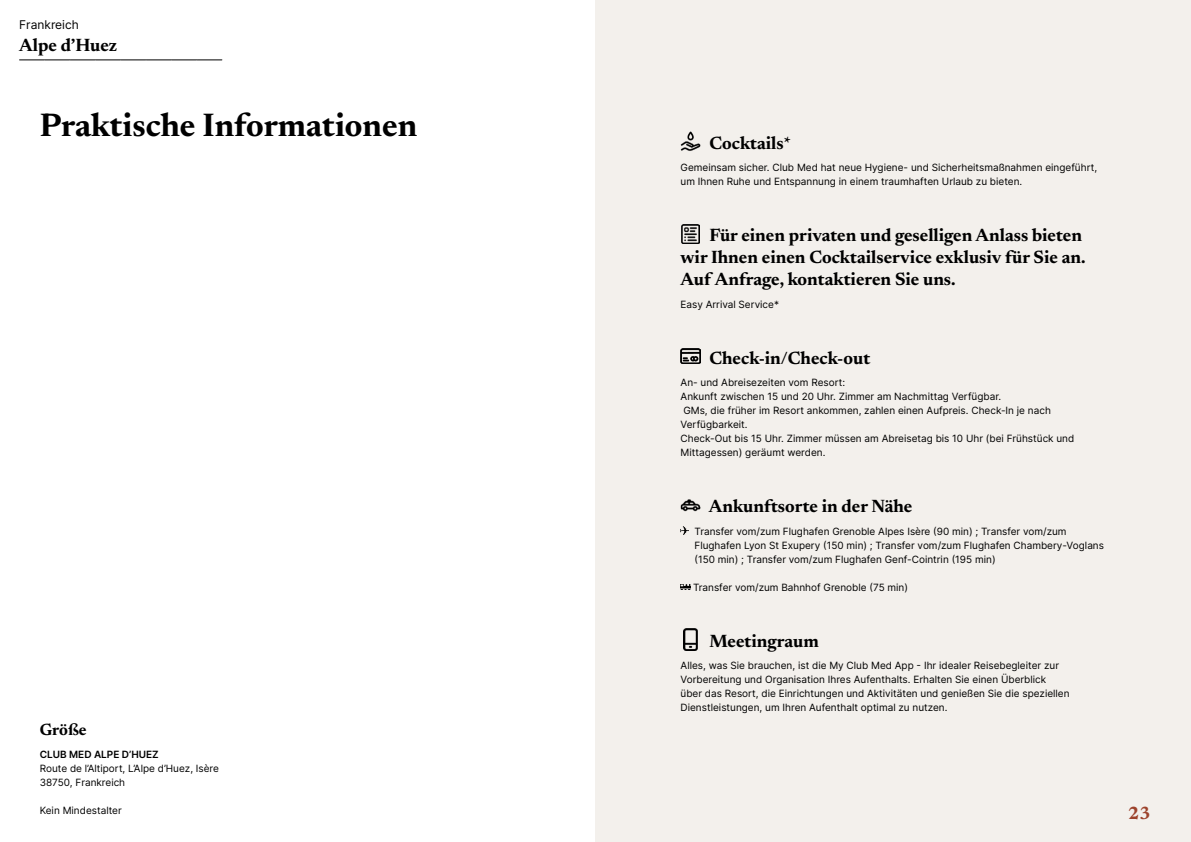
<style>
.page{position:relative;width:1191px;height:842px;background:#fff}
.page>*{position:absolute;margin:0;border:0;box-sizing:border-box;transform-origin:0 0}
.t1{font:700 33px "Newsreader 24 pt";color:#000}
.t2{font:700 18px/22px "Newsreader 24 pt";color:#000}
.t3{font:700 18px "Newsreader 24 pt";color:#9d432c}
.t4{font:700 16.5px "Newsreader 24 pt";color:#000}
.t5{font:12px "Inter";color:#000}
.t6{font:10px/14px "Inter";color:#000}
.t7{font:600 10px "Inter";color:#000}
</style>
<div class="page">
<div style="left:595px;top:0;width:596px;height:842px;background:#f3f0ec"></div>
<svg style="left:20px;top:60px;width:202px;height:1px"></svg>
<img style="left:680px;top:131px;width:20px;height:20px">
<img style="left:681px;top:224px;width:18px;height:20px">
<img style="left:680px;top:349px;width:20px;height:15px">
<img style="left:680px;top:499px;width:20px;height:13px">
<svg style="left:680px;top:526px;width:9px;height:9px"></svg>
<svg style="left:680px;top:584px;width:10px;height:6px"></svg>
<img style="left:684px;top:629px;width:13px;height:21px">
<p class="t5" style="left:19px;top:15px;width:61px">Frankreich</p>
<h2 class="t2" style="left:19px;top:33px;width:99px">Alpe d’Huez</h2>
<h1 class="t1" style="left:40px;top:101px;width:379px">Praktische Informationen</h1>
<h3 class="t4" style="left:40px;top:718px;width:49px">Größe</h3>
<p class="t7" style="left:40px;top:747px;width:121px">CLUB MED ALPE D’HUEZ</p>
<p class="t6" style="left:40px;top:761px;width:181px">Route de l’Altiport, L’Alpe d’Huez, Isère<br>38750, Frankreich</p>
<p class="t6" style="left:40px;top:803px;width:84px">Kein Mindestalter</p>
<h2 class="t2" style="left:709px;top:130px;width:83px">Cocktails*</h2>
<p class="t6" style="left:680px;top:160px;width:418px">Gemeinsam sicher. Club Med hat neue Hygiene- und Sicherheitsmaßnahmen eingeführt, um Ihnen Ruhe und Entspannung in einem traumhaften Urlaub zu bieten.</p>
<h2 class="t2" style="left:680px;top:223px;width:406px;text-indent:29px">Für einen privaten und geselligen Anlass bieten wir Ihnen einen Cocktailservice exklusiv für Sie an.<br>Auf Anfrage, kontaktieren Sie uns.</h2>
<p class="t6" style="left:680px;top:297px;width:100px">Easy Arrival Service*</p>
<h2 class="t2" style="left:709px;top:346px;width:162px">Check-in/Check-out</h2>
<p class="t6" style="left:680px;top:375px;width:395px">An- und Abreisezeiten vom Resort:<br>Ankunft zwischen 15 und 20 Uhr. Zimmer am Nachmittag Verfügbar.<br>GMs, die früher im Resort ankommen, zahlen einen Aufpreis. Check-In je nach Verfügbarkeit.<br>Check-Out bis 15 Uhr. Zimmer müssen am Abreisetag bis 10 Uhr (bei Frühstück und Mittagessen) geräumt werden.</p>
<h2 class="t2" style="left:709px;top:494px;width:205px">Ankunftsorte in der Nähe</h2>
<p class="t6" style="left:694px;top:524px;width:411px">Transfer vom/zum Flughafen Grenoble Alpes Isère (90 min) ; Transfer vom/zum<br>Flughafen Lyon St Exupery (150 min) ; Transfer vom/zum Flughafen Chambery-Voglans (150 min) ; Transfer vom/zum Flughafen Genf-Cointrin (195 min)</p>
<p class="t6" style="left:693px;top:580px;width:217px">Transfer vom/zum Bahnhof Grenoble (75 min)</p>
<h2 class="t2" style="left:709px;top:629px;width:111px">Meetingraum</h2>
<p class="t6" style="left:680px;top:658px;width:390px">Alles, was Sie brauchen, ist die My Club Med App - Ihr idealer Reisebegleiter zur Vorbereitung und Organisation Ihres Aufenthalts. Erhalten Sie einen Überblick über das Resort, die Einrichtungen und Aktivitäten und genießen Sie die speziellen Dienstleistungen, um Ihren Aufenthalt optimal zu nutzen.</p>
<h2 class="t3" style="left:1128px;top:800px;width:24px">23</h2>
</div>
